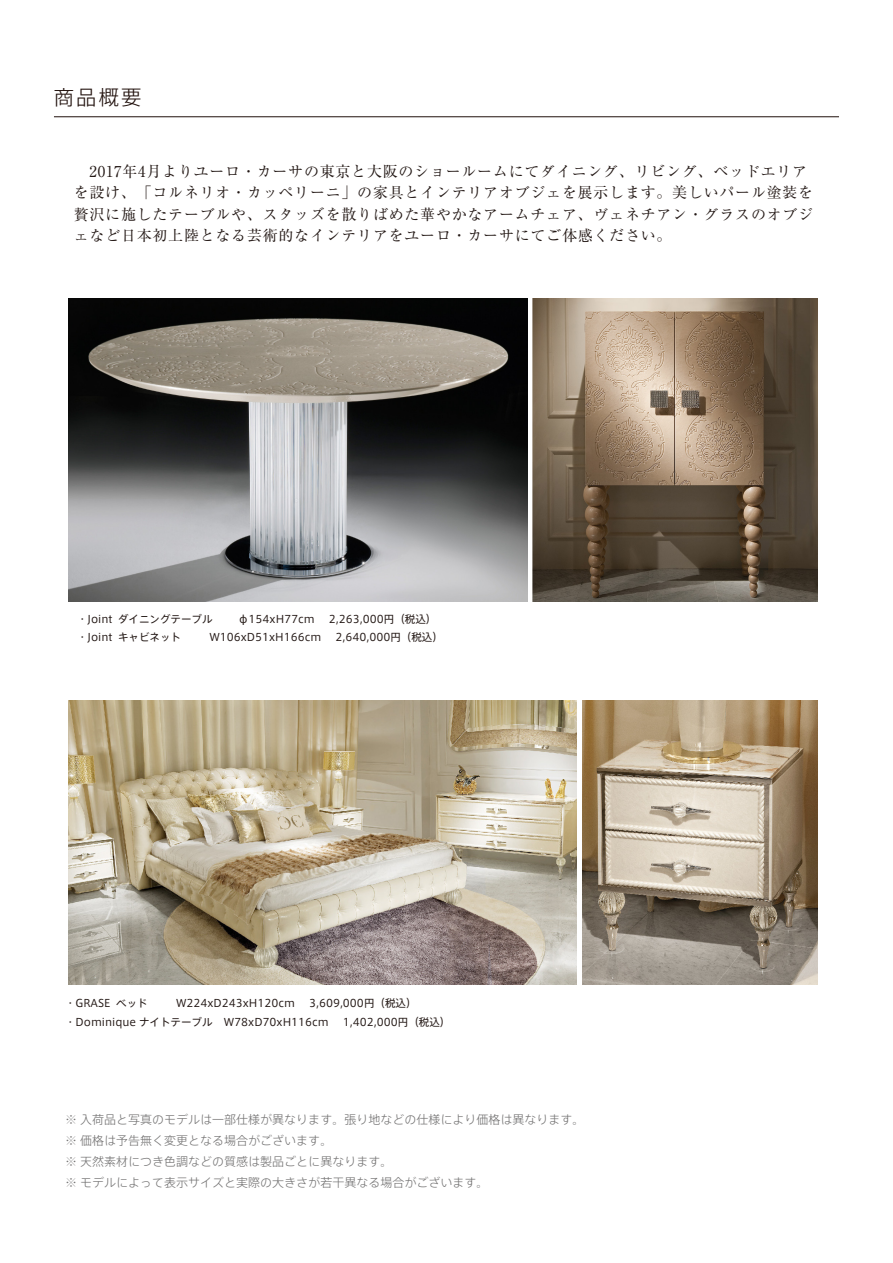
<style>
.page{position:relative;width:893px;height:1263px;background:#fff}
.page>*{position:absolute;margin:0;border:0;box-sizing:border-box;transform-origin:0 0}
.t1{font:300 20.4px "Axis Std";color:#21110d}
.t2{font:15px/21.3px "Ryumin Pro";letter-spacing:.05em;color:#231815}
.t3{font:300 12px/21px "Axis Std";color:#727171}
.t4{font:10.5px/18px "Axis Std";color:#231815}
</style>
<div class="page">
<hr style="left:54px;top:116px;width:785px;height:1px;background:#20100c">
<img style="left:68px;top:700px;width:508px;height:284px">
<img style="left:582px;top:700px;width:235px;height:284px">
<img style="left:532px;top:298px;width:285px;height:304px">
<img style="left:68px;top:298px;width:459px;height:303px">
<h1 class="t1" style="left:54px;top:82px;width:89px">商品概要</h1>
<p class="t2" style="left:74px;top:160px;width:741px">　2017年4月よりユーロ・カーサの東京と大阪のショールームにてダイニング、リビング、ベッドエリアを設け、「コルネリオ・カッペリーニ」の家具とインテリアオブジェを展示します。美しいパール塗装を贅沢に施したテーブルや、スタッズを散りばめた華やかなアームチェア、ヴェネチアン・グラスのオブジェなど日本初上陸となる芸術的なインテリアをユーロ・カーサにてご体感ください。</p>
<p class="t4" style="left:77px;top:610px;width:137px">・Joint ダイニングテーブル</p>
<p class="t4" style="left:238px;top:610px;width:78px">φ154xH77cm</p>
<p class="t4" style="left:329px;top:610px;width:109px">2,263,000円（税込）</p>
<p class="t4" style="left:77px;top:628px;width:106px">・Joint キャビネット</p>
<p class="t4" style="left:209px;top:628px;width:113px">W106xD51xH166cm</p>
<p class="t4" style="left:336px;top:628px;width:109px">2,640,000円（税込）</p>
<p class="t4" style="left:65px;top:994px;width:353px;text-indent:244px">3,609,000円（税込）・Dominique ナイトテーブル W78xD70xH116cm</p>
<p class="t4" style="left:65px;top:994px;width:84px">・GRASE ベッド</p>
<p class="t4" style="left:176px;top:994px;width:120px">W224xD243xH120cm</p>
<p class="t4" style="left:343px;top:1012px;width:109px">1,402,000円（税込）</p>
<p class="t3" style="left:65px;top:1108px;width:533px">※ 入荷品と写真のモデルは一部仕様が異なります。張り地などの仕様により価格は異なります。　※ 価格は予告無く変更となる場合がございます。<br>※ 天然素材につき色調などの質感は製品ごとに異なります。<br>※ モデルによって表示サイズと実際の大きさが若干異なる場合がございます。</p>
</div>
